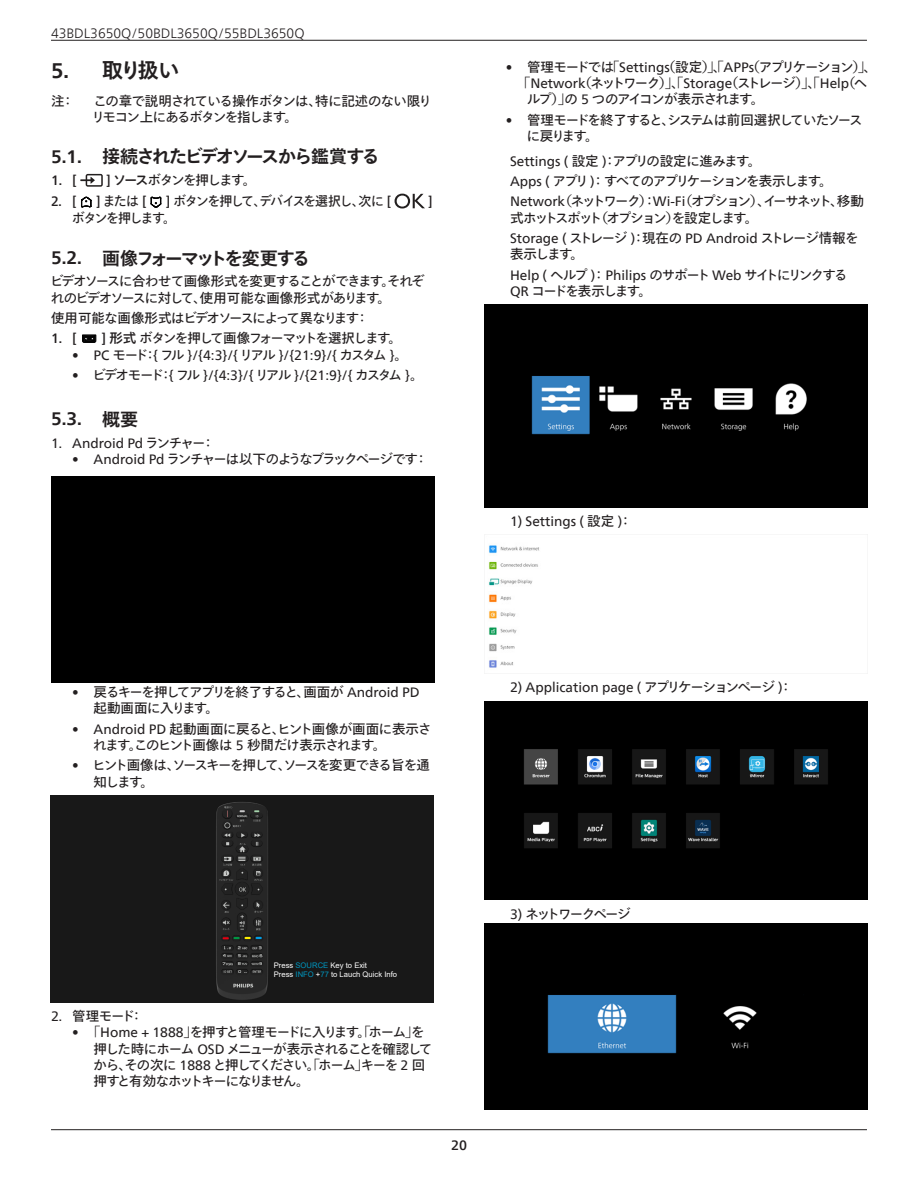
<style>
.page{position:relative;width:918px;height:1188px;background:#fff}
.page>*{position:absolute;margin:0;border:0;box-sizing:border-box;transform-origin:0 0}
.t1{font:700 21px "Tazugane Gothic Std N";color:#231f20}
.t2{font:700 18px "Tazugane Gothic Std N";letter-spacing:-.12em;color:#231f20}
.t3{font:700 18px "Neue Frutiger World";color:#231f20}
.Body{font:13.5px/16.2px "Tazugane Gothic Std N";letter-spacing:-.11em;color:#231f20}
.Body-2{font:13.5px "Neue Frutiger World";color:#231f20}
.Body-3{font:13.5px/16.2px "Tazugane Gothic Std N";letter-spacing:-.135em;color:#231f20}
.Body-4{font:13.5px/16.2px "Tazugane Gothic Std N";letter-spacing:-.09em;color:#231f20}
.Body-5{font:13.5px/16.2px "Tazugane Gothic Std N";letter-spacing:-.05em;color:#231f20}
.Note{font:13.5px/16.2px "Tazugane Gothic Std N";letter-spacing:-.08em;color:#231f20}
.Body-6{font:13.5px "Tazugane Gothic Std N";letter-spacing:-.15em;color:#231f20}
.Body-7{font:13.5px/16.2px "Tazugane Gothic Std N";letter-spacing:-.085em;color:#231f20}
.t4{font:300 13.5px "Neue Frutiger World";color:#231f20}
.Body-8{font:13.5px "Tazugane Gothic Std N";letter-spacing:-.035em;color:#231f20}
.Body-9{font:13.5px "Tazugane Gothic Std N";letter-spacing:-.09em;color:#231f20;scale:.96 1}
.Body-10{font:13.5px "Tazugane Gothic Std N";letter-spacing:-.11em;color:#231f20;scale:.96 1}
.Body-11{font:13.5px "Tazugane Gothic Std N";letter-spacing:-.14em;color:#231f20}
.t5{font:500 13.5px "Neue Frutiger World";color:#231f20}
.t6{font:500 13.5px "Neue Frutiger World";color:#231f20;scale:.96 1}
.t7{font:7.65px/9.1px "Arial";color:#fff}
.s1{font-family:"Neue Frutiger World"}
.s2{font-family:"Neue Frutiger World";font-weight:500}
.s3{font-weight:500}
.s4{font-family:"Tazugane Gothic Std N"}
.s5{color:#0095be}
</style>
<div class="page">
<hr style="left:51px;top:40px;width:816px;height:1px;background:#231f20">
<hr style="left:51px;top:1129px;width:816px;height:1px;background:#231f20">
<svg style="left:80px;top:174px;width:23px;height:13px"></svg>
<svg style="left:81px;top:197px;width:11px;height:11px"></svg>
<svg style="left:150px;top:196px;width:12px;height:12px"></svg>
<svg style="left:395px;top:194px;width:30px;height:15px"></svg>
<svg style="left:82px;top:335px;width:14px;height:8px"></svg>
<div style="left:51px;top:477px;width:384px;height:206px;background:#000"></div>
<div style="left:51px;top:796px;width:383px;height:206px;background:#181818"></div>
<svg style="left:233px;top:984px;width:20px;height:3px"></svg>
<svg style="left:223px;top:937px;width:39px;height:2px"></svg>
<svg style="left:239px;top:887px;width:7px;height:5px"></svg>
<svg style="left:223px;top:946px;width:39px;height:27px"></svg>
<svg style="left:223px;top:902px;width:6px;height:11px"></svg>
<svg style="left:254px;top:902px;width:9px;height:11px"></svg>
<svg style="left:223px;top:920px;width:7px;height:10px"></svg>
<svg style="left:256px;top:920px;width:5px;height:10px"></svg>
<svg style="left:240px;top:915px;width:5px;height:15px"></svg>
<svg style="left:219px;top:806px;width:44px;height:75px;background:#303030"></svg>
<img style="left:485px;top:305px;width:382px;height:202px">
<img style="left:488px;top:545px;width:51px;height:123px">
<img style="left:485px;top:701px;width:382px;height:199px">
<img style="left:485px;top:923px;width:382px;height:187px">
<p class="t4" style="left:51px;top:23px;width:255px">43BDL3650Q/50BDL3650Q/55BDL3650Q</p>
<p class="t1" style="left:51px;top:56px;width:130px"><span class="s1">5.</span> 取り扱い</p>
<p class="Note" style="left:51px;top:93px;width:25px">注：</p>
<p class="Note" style="left:92px;top:93px;width:342px">この章で説明されている操作ボタンは、特に記述のない限りリモコン上にあるボタンを指します。</p>
<p class="t2" style="left:51px;top:144px;width:330px"><span class="s1">5.1.</span> 接続されたビデオソースから鑑賞する</p>
<p class="t5" style="left:51px;top:169px;width:27px">1. [</p>
<p class="Body" style="left:106px;top:173px;width:151px"><span class="s2">]</span> <span class="s3">ソース</span>ボタンを押します。</p>
<p class="t6" style="left:51px;top:190px;width:28px">2. [</p>
<p class="Body-10" style="left:96px;top:192px;width:54px"><span class="s2">]</span> または <span class="s2">[</span></p>
<p class="Body-9" style="left:166px;top:192px;width:236px"><span class="s2">]</span> ボタンを押して、デバイスを選択し、次に <span class="s2">[</span></p>
<p class="t6" style="left:428px;top:190px;width:6px">]</p>
<p class="Body-10" style="left:72px;top:208px;width:110px">ボタンを押します。</p>
<p class="t2" style="left:51px;top:245px;width:261px"><span class="s1">5.2.</span> 画像フォーマットを変更する</p>
<p class="Body-4" style="left:50px;top:274px;width:376px">ビデオソースに合わせて画像形式を変更することができます。それぞれのビデオソースに対して、使用可能な画像形式があります。</p>
<p class="Body" style="left:51px;top:311px;width:319px">使用可能な画像形式はビデオソースによって異なります：</p>
<p class="t5" style="left:51px;top:328px;width:27px">1. [</p>
<p class="Body" style="left:101px;top:331px;width:302px"><span class="s2">]</span> <span class="s3">形式</span>ボタンを押して画像フォーマットを選択します。</p>
<p class="Body-2" style="left:72px;top:344px;width:337px">• PC <span class="s4">モード：</span>{<span class="s4">フル</span> }/{4:3}/{<span class="s4">リアル</span> }/{21:9}/{ <span class="s4">カスタム</span> }<span class="s4">。</span></p>
<p class="Body-2" style="left:72px;top:365px;width:352px">• <span class="s4">ビデオモード：</span>{<span class="s4">フル</span> }/{4:3}/{<span class="s4">リアル</span> }/{21:9}/{ <span class="s4">カスタム</span> }<span class="s4">。</span></p>
<p class="t3" style="left:51px;top:403px;width:89px">5.3. <span class="s4">概要</span></p>
<p class="Body-2" style="left:51px;top:432px;width:165px">1. Android Pd <span class="s4">ランチャー：</span></p>
<p class="Body-3" style="left:72px;top:452px;width:357px"><span class="s1">• Android Pd</span> ランチャーは以下のようなブラックページです：</p>
<p class="Body" style="left:506px;top:60px;width:373px"><span class="s1">•</span> 管理モードでは「<span class="s1">Settings</span>（設定）」、「<span class="s1">APPs</span>（アプリケーション）」、</p>
<p class="Body-6" style="left:517px;top:73px;width:352px">「<span class="s1">Network</span>（ネットワーク）」、「<span class="s1">Storage</span>（ストレージ）」、「<span class="s1">Help</span>（ヘ</p>
<p class="Body" style="left:527px;top:92px;width:239px">ルプ）」の <span class="s1">5</span> つのアイコンが表示されます。</p>
<p class="Body-4" style="left:527px;top:112px;width:337px;text-indent:-21px"><span class="s1">•</span> 管理モードを終了すると、システムは前回選択していたソースに戻ります。</p>
<p class="Body-8" style="left:510px;top:151px;width:252px"><span class="s1">Settings (</span> 設定 <span class="s1">)</span>：アプリの設定に進みます。</p>
<p class="Body" style="left:510px;top:174px;width:324px"><span class="s1">Apps (</span> アプリ <span class="s1">)</span>：すべてのアプリケーションを表示します。</p>
<p class="Body-3" style="left:510px;top:194px;width:355px"><span class="s1">Network</span>（ネットワーク）：<span class="s1">Wi-Fi</span>（オプション）、イーサネット、移動式ホットスポット（オプション）を設定します。</p>
<p class="Body" style="left:510px;top:231px;width:350px"><span class="s1">Storage (</span> ストレージ <span class="s1">)</span>：現在の <span class="s1">PD Android</span> ストレージ情報を表示します。</p>
<p class="Body-3" style="left:510px;top:267px;width:339px"><span class="s1">Help (</span> ヘルプ <span class="s1">)</span>： <span class="s1">Philips</span> のサポート <span class="s1">Web</span> サイトにリンクする<br><span class="s1">QR</span> コードを表示します。</p>
<p class="Body-2" style="left:510px;top:511px;width:124px">1) Settings ( <span class="s4">設定</span> )<span class="s4">：</span></p>
<p class="Body-7" style="left:94px;top:685px;width:328px;text-indent:-21px"><span class="s1">•</span> 戻るキーを押してアプリを終了すると、画面が <span class="s1">Android PD</span>起動画面に入ります。</p>
<p class="Body-5" style="left:93px;top:722px;width:340px;text-indent:-21px"><span class="s1">• Android PD</span> 起動画面に戻ると、ヒント画像が画面に表示されます。このヒント画像は <span class="s1">5</span> 秒間だけ表示されます。</p>
<p class="Body" style="left:94px;top:758px;width:338px;text-indent:-21px"><span class="s1">•</span> ヒント画像は、ソースキーを押して、ソースを変更できる旨を通知します。</p>
<p class="Body-2" style="left:510px;top:677px;width:284px">2) Application page ( <span class="s4">アプリケーションページ</span> )<span class="s4">：</span></p>
<p class="t7" style="left:274px;top:961px;width:125px">Press <span class="s5">SOURCE</span> Key to Exit<br>Press <span class="s5">INFO</span> +<span class="s5">77</span> to Lauch Quick Info</p>
<p class="Body" style="left:51px;top:1009px;width:94px"><span class="s1">2.</span> 管理モード：</p>
<p class="Body" style="left:93px;top:1025px;width:340px;text-indent:-21px"><span class="s1">•</span> 「<span class="s1">Home + 1888</span>」を押すと管理モードに入ります。「ホーム」を押した時にホーム <span class="s1">OSD</span> メニューが表示されることを確認してから、その次に <span class="s1">1888</span> と押してください。「ホーム」キーを <span class="s1">2</span> 回押すと有効なホットキーになりません。</p>
<p class="t5" style="left:451px;top:1134px;width:17px">20</p>
<p class="Body-11" style="left:510px;top:904px;width:122px"><span class="s1">3)</span> ネットワークページ</p>
</div>
